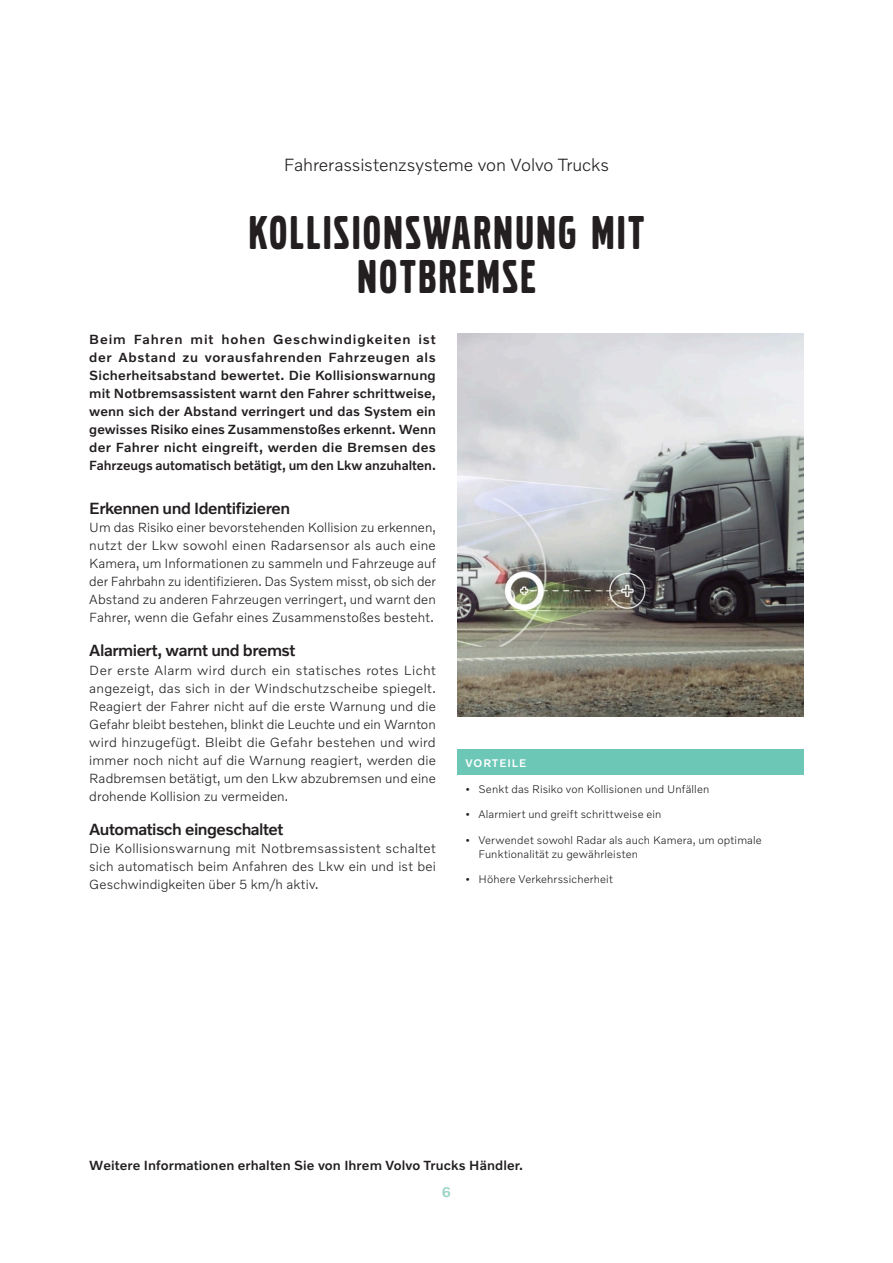
<style>
.page{position:relative;width:893px;height:1263px;background:#fff}
.page>*{position:absolute;margin:0;border:0;box-sizing:border-box;transform-origin:0 0}
.Broad_header{font:49.5px "Volvo Broad Pro";letter-spacing:.055em;color:#231f20}
.Sub_header{font:300 18px "Volvo Novum";letter-spacing:-.005em;color:#231f20}
.Subheader{font:500 16.5px "Volvo Novum";letter-spacing:-.03em;color:#231f20}
.Page_no{font:500 14.25px "Volvo Novum";color:#98d4c6}
.Bread{font:300 13.5px/18px "Volvo Novum";letter-spacing:.005em;color:#231f20;text-align:justify}
.Preamble{font:500 13.5px/18px "Volvo Novum";letter-spacing:-.005em;color:#231f20;text-align:justify}
.Bread-2{font:500 13.5px "Volvo Novum";letter-spacing:.01em;color:#231f20}
.t1{font:300 11.25px/13.5px "Volvo Novum";letter-spacing:.015em;color:#231f20}
.Header_03{font:500 11.25px "Volvo Novum";letter-spacing:.075em;color:#fff}
</style>
<div class="page">
<div style="left:457px;top:749px;width:347px;height:26px;background:#6cc7b6"></div>
<img style="left:457px;top:334px;width:347px;height:382px">
<p class="Sub_header" style="left:284px;top:154px;width:327px">Fahrerassistenzsysteme von Volvo Trucks</p>
<p class="Broad_header" style="left:249px;top:209px;width:397px">KOLLISIONSWARNUNG MIT</p>
<p class="Broad_header" style="left:358px;top:253px;width:179px">NOTBREMSE</p>
<p class="Preamble" style="left:89px;top:330px;width:348px">Beim Fahren mit hohen Geschwindigkeiten ist der Abstand zu vorausfahrenden Fahrzeugen als Sicherheitsabstand bewertet. Die Kollisionswarnung mit Notbremsassistent warnt den Fahrer schrittweise, wenn sich der Abstand verringert und das System ein gewisses Risiko eines Zusammenstoßes erkennt. Wenn der Fahrer nicht eingreift, werden die Bremsen des Fahrzeugs automatisch betätigt, um den Lkw anzuhalten.</p>
<p class="Subheader" style="left:89px;top:498px;width:202px">Erkennen und Identifizieren</p>
<p class="Bread" style="left:89px;top:518px;width:348px">Um das Risiko einer bevorstehenden Kollision zu erkennen, nutzt der Lkw sowohl einen Radarsensor als auch eine Kamera, um Informationen zu sammeln und Fahrzeuge auf der Fahrbahn zu identifizieren. Das System misst, ob sich der Abstand zu anderen Fahrzeugen verringert, und warnt den Fahrer, wenn die Gefahr eines Zusammenstoßes besteht.</p>
<p class="Subheader" style="left:89px;top:640px;width:208px">Alarmiert, warnt und bremst</p>
<p class="Bread" style="left:89px;top:660px;width:348px">Der erste Alarm wird durch ein statisches rotes Licht angezeigt, das sich in der Windschutzscheibe spiegelt.<br>Reagiert der Fahrer nicht auf die erste Warnung und die Gefahr bleibt bestehen, blinkt die Leuchte und ein Warnton wird hinzugefügt. Bleibt die Gefahr bestehen und wird immer noch nicht auf die Warnung reagiert, werden die Radbremsen betätigt, um den Lkw abzubremsen und eine drohende Kollision zu vermeiden.</p>
<p class="Subheader" style="left:89px;top:819px;width:196px">Automatisch eingeschaltet</p>
<p class="Bread" style="left:89px;top:839px;width:348px">Die Kollisionswarnung mit Notbremsassistent schaltet sich automatisch beim Anfahren des Lkw ein und ist bei Geschwindigkeiten über 5 km/h aktiv.</p>
<p class="Header_03" style="left:466px;top:756px;width:62px">VORTEILE</p>
<p class="t1" style="left:466px;top:781px;width:245px">• Senkt das Risiko von Kollisionen und Unfällen</p>
<p class="t1" style="left:466px;top:807px;width:197px">• Alarmiert und greift schrittweise ein</p>
<p class="t1" style="left:478px;top:833px;width:285px;text-indent:-13px">• Verwendet sowohl Radar als auch Kamera, um optimale<br>Funktionalität zu gewährleisten</p>
<p class="t1" style="left:466px;top:872px;width:149px">• Höhere Verkehrssicherheit</p>
<p class="Bread-2" style="left:89px;top:1156px;width:435px">Weitere Informationen erhalten Sie von Ihrem Volvo Trucks Händler.</p>
<p class="Page_no" style="left:442px;top:1183px;width:11px">6</p>
</div>
